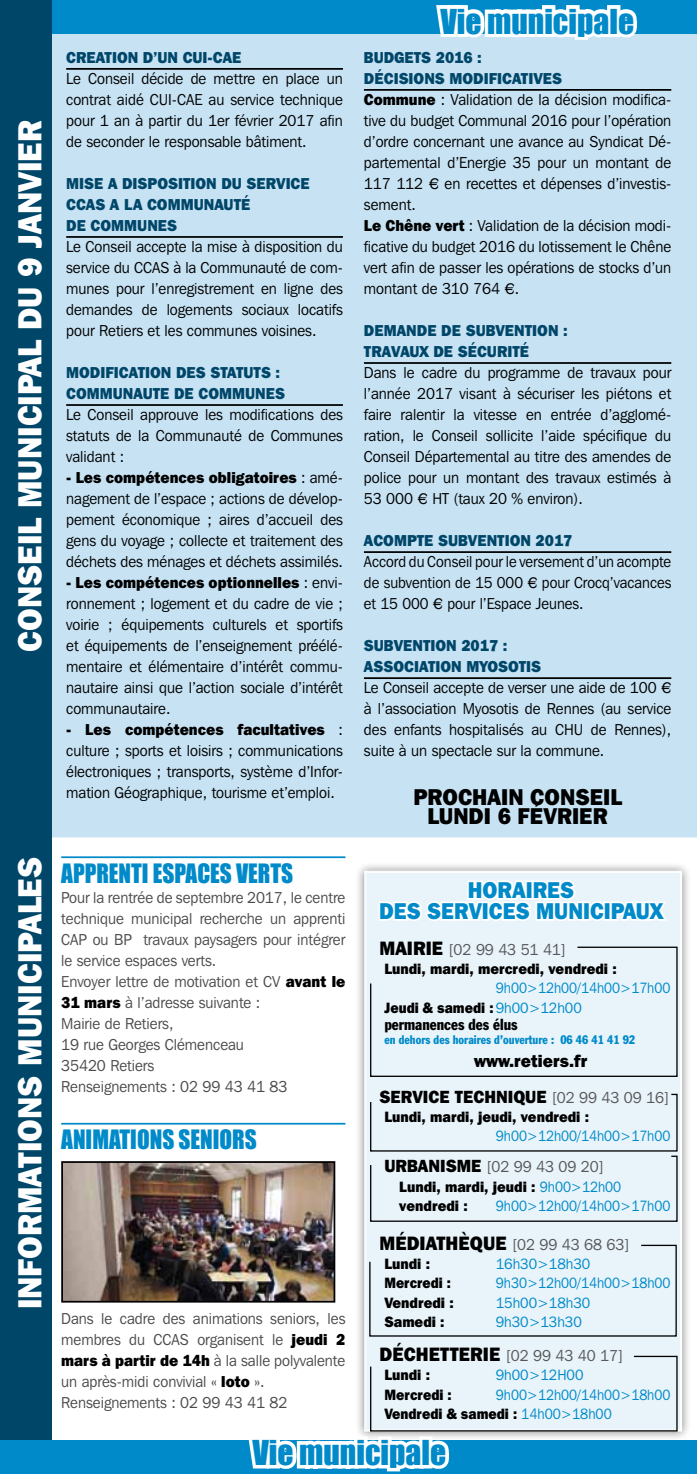
<style>
.page{position:relative;width:697px;height:1474px;background:#fff}
.page>*{position:absolute;margin:0;border:0;box-sizing:border-box;transform-origin:0 0}
.t1{font:800 33.25px "Franklin Gothic IT Cby BT";color:#fff;scale:.95 1}
.t2{font:31.5px "Impact";color:#008ac9}
.t3{font:24.5px "Impact";color:#008ac9;scale:.95 1}
.t4{font:800 22.75px "Franklin Gothic IT Cby BT";color:#008ac9;scale:.92 1}
.t5{font:800 22.75px/18.9px "Franklin Gothic IT Cby BT";color:#000;scale:.95 1}
.t6{font:800 17.5px/35.9px "Franklin Gothic IT Cby BT";color:#000;scale:.95 1}
.t7{font:15.75px/21px "Franklin Gothic IT Cby BT";color:#000;text-align:justify;scale:.95 1}
.t8{font:15.75px/21px "Franklin Gothic IT Cby BT";color:#4b4b4d;scale:.95 1}
.t9{font:800 15.75px/21px "Franklin Gothic IT Cby BT";color:#004669;scale:.95 1}
.t10{font:15.75px/21px "Franklin Gothic IT Cby BT";color:#000;text-align:justify;scale:.93 1}
.t11{font:15.75px "Franklin Gothic IT Cby BT";color:#58585a;scale:.95 1}
.t12{font:condensed 15.75px "Franklin Gothic";color:#000;scale:.95 1}
.t13{font:14.88px/19.2px "Franklin Gothic IT Cby BT";color:#008ac9;scale:.9 1}
.t14{font:800 14.88px/19.2px "Franklin Gothic IT Cby BT";color:#000;scale:.95 1}
.t15{font:14.88px "Franklin Gothic IT Cby BT";color:#008ac9;scale:.95 1}
.t16{font:800 14.88px "Franklin Gothic IT Cby BT";color:#000;scale:.9 1}
.t17{font:800 14.88px "Franklin Gothic IT Cby BT";color:#000;scale:.91 1}
.t18{font:condensed 12.25px "Franklin Gothic";color:#008ac9;scale:.95 1}
.s1{font-weight:800}
.s2{font-weight:800;color:#000}
.s3{font-weight:800;color:#004669}
.s4{font-family:"Euro Classic"}
.s5{font-weight:800;font-size:19.25px;color:#000}
.s6{font-weight:400;font-size:15.75px;color:#58585a}
.s7{font-weight:800;font-size:17.5px;color:#000}
.s8{font-weight:400;color:#008ac9}
</style>
<div class="page">
<div style="left:51px;top:33px;width:646px;height:804px;background:#c6e2f3"></div>
<div style="left:0;top:726px;width:51px;height:713px;background:#004669"></div>
<hr style="left:61px;top:856px;width:284px;height:2px;background:#008ac9">
<hr style="left:61px;top:1122px;width:284px;height:2px;background:#008ac9">
<img style="left:64px;top:1164px;width:268px;height:135px">
<div style="left:61px;top:1161px;width:274px;height:141px;border:2px solid #000"></div>
<div style="left:355px;top:861px;width:337px;height:579px;background:#000;opacity:.5"></div>
<svg style="left:364px;top:870px;width:319px;height:561px;background:#e9f3f8"></svg>
<svg style="left:377px;top:872px;width:293px;height:56px"></svg>
<div style="left:369px;top:1244px;width:308px;height:93px;background:#e9f4fa"></div>
<div style="left:369px;top:946px;width:309px;height:131px;background:#e9f4fa"></div>
<div style="left:369px;top:1093px;width:309px;height:129px;background:#e9f4fa"></div>
<div style="left:27px;top:0;width:670px;height:33px;background:#008ac9"></div>
<svg style="left:432px;top:5px;width:210px;height:120px;background:#c8e1f0"></svg>
<div style="left:0;top:1439px;width:697px;height:34px;background:#008ac9"></div>
<svg style="left:244px;top:1354px;width:434px;height:118px"></svg>
<div style="left:0;top:0;width:51px;height:806px;background:#004669"></div>
<h1 class="t1" style="left:8px;top:651px;width:561px;rotate:-90deg">CONSEIL MUNICIPAL DU 9 JANVIER</h1>
<p class="t9" style="left:66px;top:47px;width:186px">CREATION D’UN CUI-CAE</p>
<p class="t7" style="left:66px;top:68px;width:293px">Le Conseil décide de mettre en place un contrat aidé CUI-CAE au service technique pour 1 an à partir du 1er février 2017 afin de seconder le responsable bâtiment.</p>
<p class="t9" style="left:66px;top:173px;width:258px">MISE A DISPOSITION DU SERVICE<br>CCAS A LA COMMUNAUTÉ<br>DE COMMUNES</p>
<p class="t7" style="left:66px;top:236px;width:293px">Le Conseil accepte la mise à disposition du service du CCAS à la Communauté de com&shy;munes pour l’enregistrement en ligne des demandes de logements sociaux locatifs pour Retiers et les communes voisines.</p>
<p class="t9" style="left:66px;top:362px;width:232px">MODIFICATION DES STATUTS :<br>COMMUNAUTE DE COMMUNES</p>
<p class="t7" style="left:66px;top:404px;width:293px">Le Conseil approuve les modifications des statuts de la Communauté de Communes validant :</p>
<p class="t7" style="left:66px;top:467px;width:293px"><span class="s1">- Les compétences obligatoires</span> : amé&shy;nagement de l’espace ; actions de dévelop&shy;pement économique ; aires d’accueil des gens du voyage ; collecte et traitement des déchets des ménages et déchets assimilés.</p>
<p class="t7" style="left:66px;top:572px;width:293px"><span class="s1">- Les compétences optionnelles</span> : envi&shy;ronnement ; logement et du cadre de vie ; voirie ; équipements culturels et sportifs et équipements de l’enseignement préélé&shy;mentaire et élémentaire d’intérêt commu&shy;nautaire ainsi que l’action sociale d’intérêt communautaire.</p>
<p class="t7" style="left:66px;top:719px;width:293px"><span class="s1">- Les compétences facultatives</span> : culture ; sports et loisirs ; communications électroniques ; transports, système d’Infor&shy;mation Géographique, tourisme et’emploi.</p>
<h1 class="t1" style="left:8px;top:1309px;width:478px;rotate:-90deg">INFORMATIONS MUNICIPALES</h1>
<h3 class="t3" style="left:61px;top:854px;width:49px">APPRENTI</h3>
<h3 class="t3" style="left:153px;top:854px;width:48px">ES PACES</h3>
<h3 class="t3" style="left:236px;top:854px;width:26px">VERTS</h3>
<p class="t8" style="left:61px;top:887px;width:301px">Pour la rentrée de septembre 2017, le centre technique municipal recherche un apprenti<br>CAP ou BP travaux paysagers pour intégrer le service espaces verts.<br>Envoyer lettre de motivation et CV <span class="s2">avant le<br>31 mars</span> à l’adresse suivante :<br>Mairie de Retiers,<br>19 rue Georges Clémenceau<br>35420 Retiers<br>Renseignements : 02 99 43 41 83</p>
<h3 class="t3" style="left:61px;top:1120px;width:13px">ANIMATI</h3>
<h3 class="t3" style="left:137px;top:1120px;width:56px">ONS SENI</h3>
<h3 class="t3" style="left:219px;top:1120px;width:27px">ORS</h3>
<p class="t8" style="left:61px;top:1307px;width:301px">Dans le cadre des animations seniors, les membres du CCAS organisent le <span class="s2">jeudi 2 mars à partir de 14h</span> à la salle polyvalente un après-midi convivial « <span class="s2">loto</span> ».<br>Renseignements : 02 99 43 41 82</p>
<h2 class="t2" style="left:440px;top:-3px;width:195px">Vie municipale</h2>
<p class="t7" style="left:364px;top:47px;width:325px;text-align:left"><span class="s3">BUDGETS 2016 :<br>DÉCISIONS MODIFICATIVES<br></span><span class="s1">Commune</span> : Validation de la décision modifica&shy;tive du budget Communal 2016 pour l’opération d’ordre concernant une avance au Syndicat Dé&shy;partemental d’Energie 35 pour un montant de 117 112 <span class="s4">g</span> en recettes et dépenses d’investis&shy;sement.<br><span class="s1">Le Chêne vert</span> : Validation de la décision modi&shy;ficative du budget 2016 du lotissement le Chêne vert afin de passer les opérations de stocks d’un montant de 310 764 <span class="s4">g</span>.</p>
<p class="t9" style="left:364px;top:320px;width:216px">DEMANDE DE SUBVENTION :<br>TRAVAUX DE SÉCURITÉ</p>
<p class="t7" style="left:364px;top:362px;width:325px">Dans le cadre du programme de travaux pour l’année 2017 visant à sécuriser les piétons et faire ralentir la vitesse en entrée d’agglomé&shy;ration, le Conseil sollicite l’aide spécifique du Conseil Départemental au titre des amendes de police pour un montant des travaux estimés à 53 000 <span class="s4">g</span> HT (taux 20 % environ).</p>
<p class="t9" style="left:364px;top:529px;width:221px">ACOMPTE SUBVENTION 2017</p>
<p class="t10" style="left:364px;top:551px;width:332px">Accord du Conseil pour le versement d’un acompte de subvention de 15 000 <span class="s4">g</span> pour Crocq’vacances et 15 000 <span class="s4">g</span> pour l’Espace Jeunes.</p>
<p class="t7" style="left:364px;top:635px;width:325px;text-align:left"><span class="s3">SUBVENTION 2017 :<br>ASSOCIATION MYOSOTIS<br></span>Le Conseil accepte de verser une aide de 100 <span class="s4">g </span>à l’association Myosotis de Rennes (au service des enfants hospitalisés au CHU de Rennes), suite à un spectacle sur la commune.</p>
<h3 class="t5" style="left:428px;top:787px;width:206px;text-indent:-14px">PROCHAIN CONSEIL<br>LUNDI 6 févr</h3>
<h3 class="t5" style="left:572px;top:806px;width:39px">IER</h3>
<h3 class="t4" style="left:468px;top:875px;width:32px">Horaires</h3>
<h3 class="t4" style="left:379px;top:896px;width:16px">des</h3>
<h3 class="t4" style="left:427px;top:896px;width:15px">services</h3>
<h3 class="t4" style="left:536px;top:896px;width:15px">municipaux</h3>
<p class="t11" style="left:379px;top:939px;width:198px"><span class="s5">MAIRIE</span> [02 99 43 51 41]</p>
<p class="t14" style="left:384px;top:959px;width:246px">Lundi, mardi, mercredi, vendredi :</p>
<p class="t13" style="left:384px;top:978px;width:319px;text-indent:111px">9h00&gt;12h00/14h00&gt;17h00<br><span class="s2">Jeudi &amp; samedi :</span> 9h00&gt;12h00</p>
<p class="t12" style="left:384px;top:1015px;width:142px">permanences des élus</p>
<p class="t18" style="left:384px;top:1032px;width:265px">en dehors des horaires d’ouverture : 06 46 41 41 92</p>
<p class="t6" style="left:379px;top:1042px;width:306px;text-indent:95px">www.retiers.fr<br>SERVICE TECHNIQUE <span class="s6">[02 99 43 09 16]</span></p>
<p class="t14" style="left:384px;top:1106px;width:217px">Lundi, mardi, jeudi, vendredi :</p>
<p class="t13" style="left:496px;top:1126px;width:196px">9h00&gt;12h00/14h00&gt;17h00</p>
<p class="t11" style="left:384px;top:1157px;width:232px"><span class="s7">URBANISME</span> [02 99 43 09 20]</p>
<p class="t14" style="left:399px;top:1176px;width:235px">Lundi, mardi, jeudi : <span class="s8">9h00&gt;12h00 </span>vendredi :</p>
<p class="t13" style="left:496px;top:1195px;width:196px">9h00&gt;12h00/14h00&gt;17h00</p>
<p class="t11" style="left:379px;top:1234px;width:265px"><span class="s5">MÉDIATHÈQUE</span> [02 99 43 68 63]</p>
<p class="t14" style="left:384px;top:1253px;width:50px">Lundi :</p>
<p class="t15" style="left:496px;top:1254px;width:101px">16h30&gt;18h30</p>
<p class="t16" style="left:384px;top:1273px;width:76px">Mercredi :</p>
<p class="t13" style="left:496px;top:1273px;width:196px">9h30&gt;12h00/14h00&gt;18h00</p>
<p class="t14" style="left:384px;top:1292px;width:74px">Vendredi :</p>
<p class="t15" style="left:496px;top:1293px;width:101px">15h00&gt;18h30</p>
<p class="t14" style="left:384px;top:1311px;width:65px">Samedi :</p>
<p class="t15" style="left:496px;top:1312px;width:92px">9h30&gt;13h30</p>
<p class="t11" style="left:379px;top:1345px;width:258px"><span class="s5">DÉCHETTERIE</span> [02 99 43 40 17]</p>
<p class="t14" style="left:384px;top:1365px;width:50px">Lundi :</p>
<p class="t15" style="left:496px;top:1365px;width:94px">9h00&gt;12H00</p>
<p class="t17" style="left:384px;top:1384px;width:76px">Mercredi :</p>
<p class="t13" style="left:384px;top:1384px;width:319px;text-indent:111px">9h00&gt;12h00/14h00&gt;18h00<br><span class="s2">Vendredi &amp; samedi :</span> 14h00&gt;18h00</p>
<h2 class="t2" style="left:252px;top:1428px;width:195px">Vie municipale</h2>
</div>
